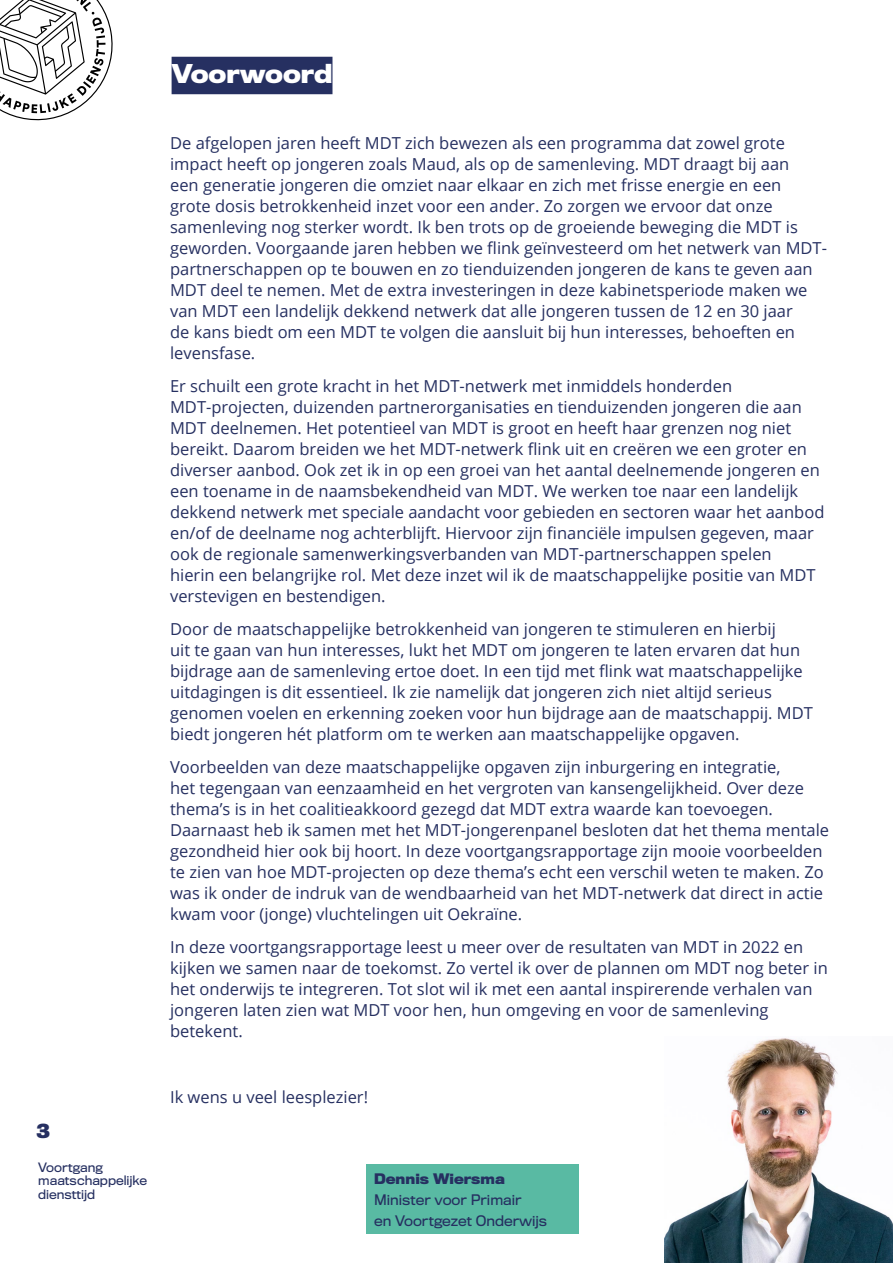
<style>
.page{position:relative;width:893px;height:1263px;background:#fff}
.page>*{position:absolute;margin:0;border:0;box-sizing:border-box;transform-origin:0 0}
.t1{font:700 24px "Titling Gothic FB";color:#fff}
.t2{font:700 18px "Titling Gothic FB";color:#263061}
.t3{font:16.5px/21px "Open Sans";color:#263061}
.t4{font:13.5px/21px "Titling Gothic FB";color:#263061}
.t5{font:700 13.5px "Titling Gothic FB";color:#263061}
.t6{font:12px/13.8px "Titling Gothic FB";color:#263061}
</style>
<div class="page">
<svg style="left:0;top:0;width:113px;height:121px"></svg>
<img style="left:665px;top:1038px;width:228px;height:225px">
<div style="left:172px;top:57px;width:160px;height:37px;background:#263061"></div>
<div style="left:366px;top:1164px;width:212px;height:70px;background:#59baa3"></div>
<p class="t2" style="left:37px;top:1119px;width:15px">3</p>
<p class="t6" style="left:38px;top:1160px;width:110px">Voortgang maatschappelijke diensttijd</p>
<h1 class="t1" style="left:172px;top:59px;width:162px">Voorwoord</h1>
<p class="t3" style="left:170px;top:132px;width:658px">De afgelopen jaren heeft MDT zich bewezen als een programma dat zowel grote impact heeft op jongeren zoals Maud, als op de samenleving. MDT draagt bij aan<br>een generatie jongeren die omziet naar elkaar en zich met frisse energie en een<br>grote dosis betrokkenheid inzet voor een ander. Zo zorgen we ervoor dat onze samenleving nog sterker wordt. Ik ben trots op de groeiende beweging die MDT is geworden. Voorgaande jaren hebben we flink geïnvesteerd om het netwerk van MDT&shy;partnerschappen op te bouwen en zo tienduizenden jongeren de kans te geven aan MDT deel te nemen. Met de extra investeringen in deze kabinetsperiode maken we van MDT een landelijk dekkend netwerk dat alle jongeren tussen de 12 en 30 jaar<br>de kans biedt om een MDT te volgen die aansluit bij hun interesses, behoeften en levensfase.</p>
<p class="t3" style="left:170px;top:375px;width:656px">Er schuilt een grote kracht in het MDT-netwerk met inmiddels honderden MDT-projecten, duizenden partnerorganisaties en tienduizenden jongeren die aan MDT deelnemen. Het potentieel van MDT is groot en heeft haar grenzen nog niet bereikt. Daarom breiden we het MDT-netwerk flink uit en creëren we een groter en diverser aanbod. Ook zet ik in op een groei van het aantal deelnemende jongeren en een toename in de naamsbekendheid van MDT. We werken toe naar een landelijk dekkend netwerk met speciale aandacht voor gebieden en sectoren waar het aanbod en/of de deelname nog achterblijft. Hiervoor zijn financiële impulsen gegeven, maar ook de regionale samenwerkingsverbanden van MDT-partnerschappen spelen<br>hierin een belangrijke rol. Met deze inzet wil ik de maatschappelijke positie van MDT verstevigen en bestendigen.</p>
<p class="t3" style="left:170px;top:618px;width:644px">Door de maatschappelijke betrokkenheid van jongeren te stimuleren en hierbij<br>uit te gaan van hun interesses, lukt het MDT om jongeren te laten ervaren dat hun bijdrage aan de samenleving ertoe doet. In een tijd met flink wat maatschappelijke uitdagingen is dit essentieel. Ik zie namelijk dat jongeren zich niet altijd serieus genomen voelen en erkenning zoeken voor hun bijdrage aan de maatschappij. MDT biedt jongeren hét platform om te werken aan maatschappelijke opgaven.</p>
<p class="t3" style="left:170px;top:756px;width:660px">Voorbeelden van deze maatschappelijke opgaven zijn inburgering en integratie,<br>het tegengaan van eenzaamheid en het vergroten van kansengelijkheid. Over deze thema’s is in het coalitieakkoord gezegd dat MDT extra waarde kan toevoegen.<br>Daarnaast heb ik samen met het MDT-jongerenpanel besloten dat het thema mentale gezondheid hier ook bij hoort. In deze voortgangsrapportage zijn mooie voorbeelden te zien van hoe MDT-projecten op deze thema’s echt een verschil weten te maken. Zo was ik onder de indruk van de wendbaarheid van het MDT-netwerk dat direct in actie kwam voor (jonge) vluchtelingen uit Oekraïne.</p>
<p class="t3" style="left:170px;top:936px;width:659px">In deze voortgangsrapportage leest u meer over de resultaten van MDT in 2022 en kijken we samen naar de toekomst. Zo vertel ik over de plannen om MDT nog beter in het onderwijs te integreren. Tot slot wil ik met een aantal inspirerende verhalen van jongeren laten zien wat MDT voor hen, hun omgeving en voor de samenleving betekent.</p>
<p class="t3" style="left:170px;top:1086px;width:200px">Ik wens u veel leesplezier!</p>
<p class="t5" style="left:374px;top:1170px;width:132px">Dennis Wiersma</p>
<p class="t4" style="left:374px;top:1189px;width:174px">Minister voor Primair<br>en Voortgezet Onderwijs</p>
</div>
